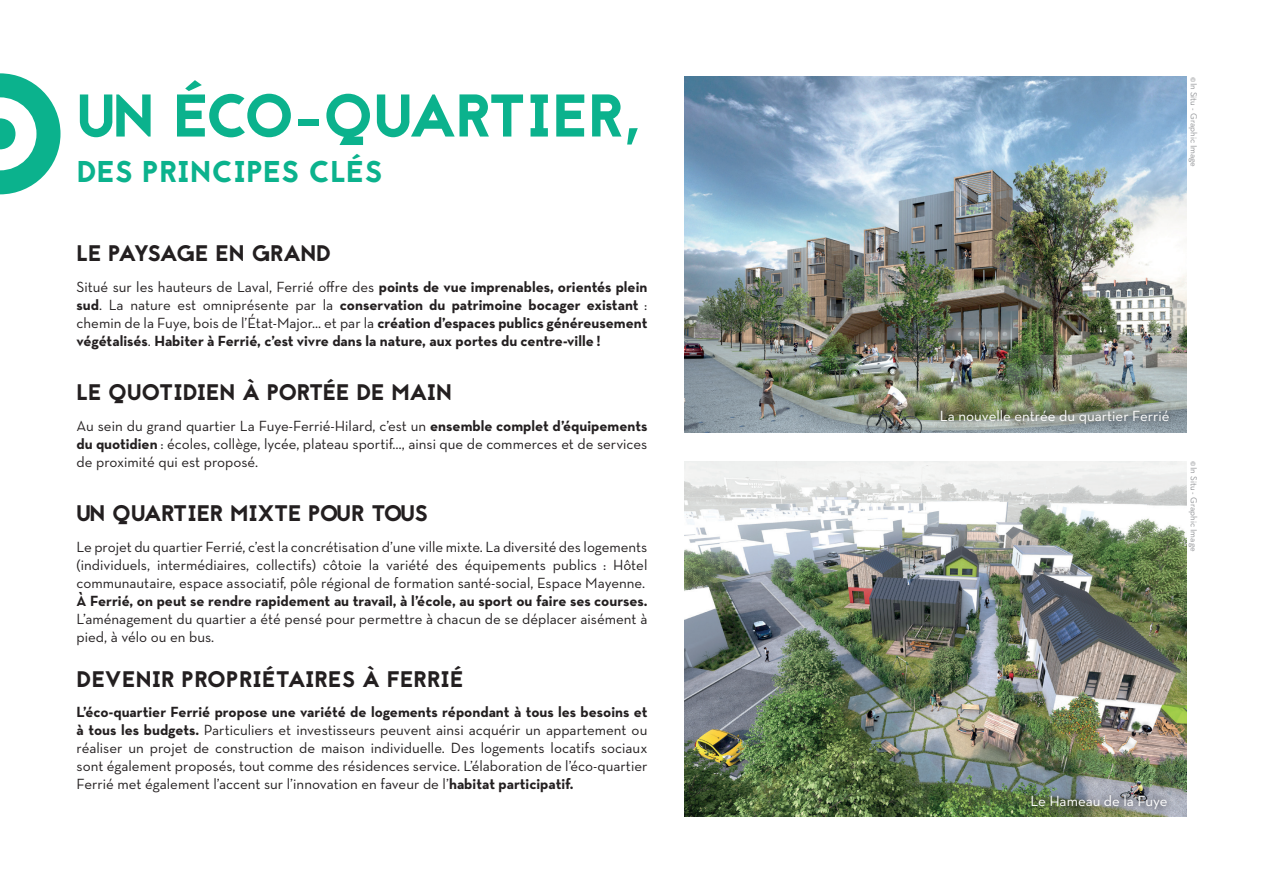
<style>
.page{position:relative;width:1263px;height:893px;background:#fff}
.page>*{position:absolute;margin:0;border:0;box-sizing:border-box;transform-origin:0 0}
.t1{font:60px "Jaapokki";color:#0bb28d}
.t2{font:30px "Jaapokki";color:#0bb28d}
.t3{font:22.5px "Jaapokki";letter-spacing:-.02em;color:#231f20}
.t4{font:22.5px "Jaapokki";color:#231f20}
.t5{font:15px/18px "Neutra Text";letter-spacing:-.01em;color:#231f20;text-align:justify}
.t6{font:700 15px/18px "Neutra Text";color:#231f20;text-align:justify}
.t7{font:15px "Neutra Text";letter-spacing:-.005em;color:#fff}
.t8{font:9px "Neutra Text";color:#939598}
.s1{font-weight:400}
.s2{font-weight:700}
</style>
<div class="page">
<svg style="left:0;top:73px;width:61px;height:121px"></svg>
<img style="left:685px;top:461px;width:501px;height:356px">
<img style="left:685px;top:77px;width:501px;height:355px">
<img style="left:1023px;top:787px;width:152px;height:30px">
<img style="left:932px;top:401px;width:245px;height:31px">
<h1 class="t1" style="left:77px;top:74px;width:136px">UN ÉCO</h1>
<h1 class="t1" style="left:294px;top:74px;width:67px">-QUARTIER</h1>
<h1 class="t1" style="left:624px;top:74px;width:16px">,</h1>
<h2 class="t2" style="left:77px;top:150px;width:19px">DES</h2>
<h2 class="t2" style="left:142px;top:150px;width:19px">PRINCIPES</h2>
<h2 class="t2" style="left:308px;top:150px;width:19px">CLÉS</h2>
<h3 class="t3" style="left:77px;top:238px;width:256px">LE PAYSAGE EN GRAND</h3>
<p class="t6" style="left:77px;top:278px;width:572px"><span class="s1">Situé sur les hauteurs de Laval, Ferrié offre des</span> points de vue imprenables, orientés plein sud<span class="s1">. La nature est omniprésente par la</span> conservation du patrimoine bocager existant <span class="s1">: chemin de la Fuye, bois de l’État-M ajor... et par la</span> création d’espaces publics généreusement végétalisés<span class="s1">.</span> Habiter à Ferrié, c’est vivre dans la nature, aux portes du centre-ville !</p>
<h3 class="t4" style="left:77px;top:377px;width:377px">LE QUOTIDIEN À PORTÉE DE MAIN</h3>
<p class="t5" style="left:77px;top:417px;width:572px">Au sein du grand quartier La Fuye-Ferrié-H ilard, c’est un <span class="s2">ensemble complet d’équipements du quotidien</span> : écoles, collège, lycée, plateau sportif…, ainsi que de commerces et de services de proximité qui est proposé.</p>
<h3 class="t3" style="left:77px;top:497px;width:353px">UN QUARTIER MIXTE POUR TOUS</h3>
<p class="t5" style="left:77px;top:537px;width:572px">Le projet du quartier Ferrié, c’est la concrétisation d’une ville mixte. La diversité des logements (individuels, intermédiaires, collectifs) côtoie la variété des équipements publics : Hôtel communautaire, espace associatif, pôle régional de formation santé-social, Espace Mayenne.</p>
<p class="t6" style="left:77px;top:591px;width:572px">À Ferrié, on peut se rendre rapidement au travail, à l’école, au sport ou faire ses courses.</p>
<p class="t5" style="left:77px;top:609px;width:572px">L’aménagement du quartier a été pensé pour permettre à chacun de se déplacer aisément à pied, à vélo ou en bus.</p>
<h3 class="t3" style="left:77px;top:663px;width:30px">DEVENIR</h3>
<h3 class="t3" style="left:182px;top:663px;width:15px">PROPRIÉTAIRES</h3>
<h3 class="t3" style="left:362px;top:663px;width:52px">À FERRIÉ</h3>
<p class="t5" style="left:77px;top:703px;width:572px"><span class="s2">L’éco-quartier Ferrié propose une variété de logements répondant à tous les besoins et à tous les budgets.</span> Particuliers et investisseurs peuvent ainsi acquérir un appartement ou réaliser un projet de construction de maison individuelle. Des logements locatifs sociaux sont également proposés, tout comme des résidences service. L’élaboration de l’éco-quartier Ferrié met également l’accent sur l’innovation en faveur de l’<span class="s2">habitat participatif.</span></p>
<p class="t8" style="left:1199px;top:77px;width:91px;rotate:90deg">©I n Situ - Graphic I mage</p>
<p class="t7" style="left:940px;top:406px;width:231px">La nouvelle entrée du quartier Ferrié</p>
<p class="t8" style="left:1199px;top:461px;width:91px;rotate:90deg">©I n Situ - Graphic I mage</p>
<p class="t7" style="left:1030px;top:792px;width:139px">Le Hameau de la Fuye</p>
</div>
